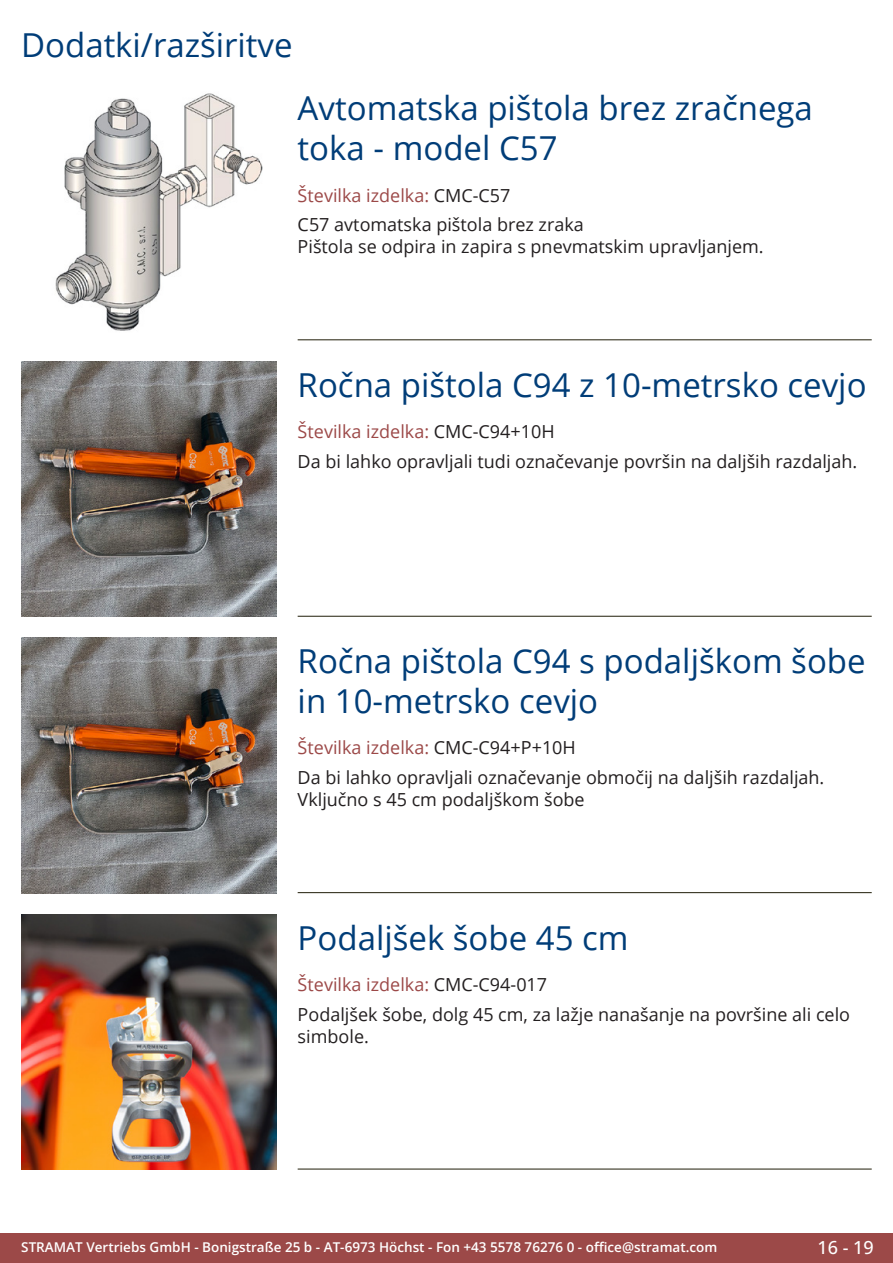
<style>
.page{position:relative;width:893px;height:1263px;background:#fff}
.page>*{position:absolute;margin:0;border:0;box-sizing:border-box;transform-origin:0 0}
.Produkttitel{font:33px/39.6px "Open Sans";color:#003d78}
.RastTitel{font:33px "Open Sans";color:#003d78}
.Beschreibung_Text{font:18px/21.6px "Open Sans";color:#231f20}
.TechDaten_Überschrif{font:18px "Open Sans";color:#9c4948}
.t1{font:500 18px "Open Sans";color:#fff}
.t2{font:600 13.5px "Open Sans";color:#fff}
.s1{color:#231f20}
</style>
<div class="page">
<div style="left:0;top:1233px;width:893px;height:30px;background:#9c4948"></div>
<hr style="left:298px;top:340px;width:574px;height:1px;background:#201d08">
<hr style="left:298px;top:616px;width:574px;height:1px;background:#201d08">
<hr style="left:298px;top:892px;width:574px;height:1px;background:#201d08">
<hr style="left:298px;top:1169px;width:574px;height:1px;background:#201d08">
<img style="left:55px;top:93px;width:208px;height:238px">
<img style="left:21px;top:361px;width:255px;height:256px">
<img style="left:21px;top:638px;width:255px;height:255px">
<img style="left:21px;top:914px;width:255px;height:255px">
<p class="RastTitel" style="left:21px;top:22px;width:273px">Dodatki/razširitve</p>
<p class="Produkttitel" style="left:298px;top:88px;width:517px">Avtomatska pištola brez zračnega toka - model C57</p>
<p class="TechDaten_Überschrif" style="left:298px;top:183px;width:214px">Številka izdelka: <span class="s1">CMC-C57</span></p>
<p class="Beschreibung_Text" style="left:298px;top:214px;width:468px">C57 avtomatska pištola brez zraka<br>Pištola se odpira in zapira s pnevmatskim upravljanjem.</p>
<p class="Produkttitel" style="left:298px;top:364px;width:570px">Ročna pištola C94 z 10-metrsko cevjo</p>
<p class="TechDaten_Überschrif" style="left:298px;top:420px;width:259px">Številka izdelka: <span class="s1">CMC-C94+10H</span></p>
<p class="Beschreibung_Text" style="left:298px;top:450px;width:561px">Da bi lahko opravljali tudi označevanje površin na daljših razdaljah.</p>
<p class="Produkttitel" style="left:298px;top:640px;width:569px">Ročna pištola C94 s podaljškom šobe in 10-metrsko cevjo</p>
<p class="TechDaten_Überschrif" style="left:298px;top:735px;width:280px">Številka izdelka: <span class="s1">CMC-C94+P+10H</span></p>
<p class="Beschreibung_Text" style="left:298px;top:766px;width:528px">Da bi lahko opravljali označevanje območij na daljših razdaljah.<br>Vključno s 45 cm podaljškom šobe</p>
<p class="Produkttitel" style="left:298px;top:917px;width:332px">Podaljšek šobe 45 cm</p>
<p class="TechDaten_Überschrif" style="left:298px;top:972px;width:251px">Številka izdelka: <span class="s1">CMC-C94-017</span></p>
<p class="Beschreibung_Text" style="left:298px;top:1003px;width:554px">Podaljšek šobe, dolg 45 cm, za lažje nanašanje na površine ali celo simbole.</p>
<p class="t2" style="left:21px;top:1238px;width:698px">STRAMAT Vertriebs GmbH - Bonigstraße 25 b - AT-6973 Höchst - Fon +43 5578 76276 0 - office@stramat.com</p>
<p class="t1" style="left:817px;top:1234px;width:58px">16 - 19</p>
</div>
